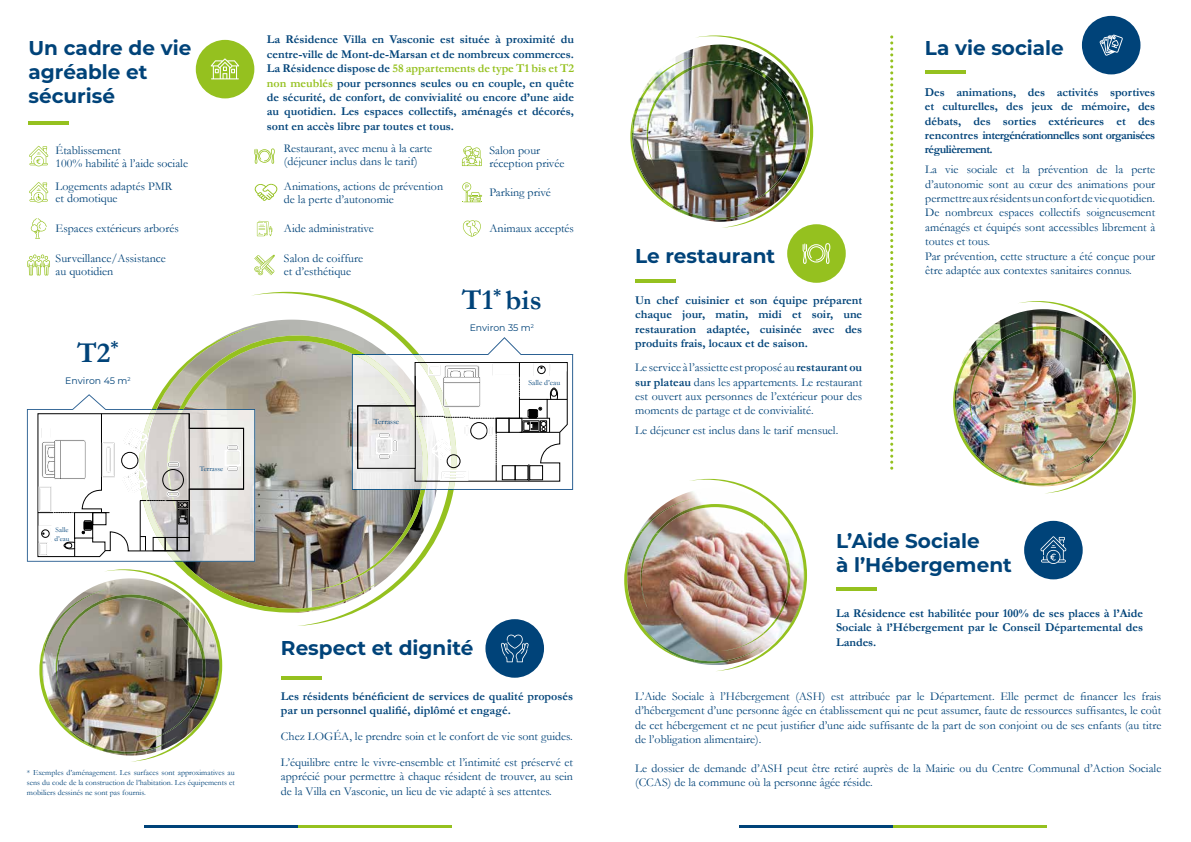
<style>
.page{position:relative;width:1191px;height:842px;background:#fff}
.page>*{position:absolute;margin:0;border:0;box-sizing:border-box;transform-origin:0 0}
.t1{font:700 28.9px "Garamond";color:#004379}
.t2{font:700 20px/24px "Montserrat";color:#004379}
.t3{font:12px/14.4px "Garamond";color:#004379}
.t4{font:700 12px/14.4px "Garamond";color:#004379;text-align:justify}
.t5{font:9.4px "Montserrat";color:#004379}
.t6{font:8px/9.6px "Garamond";color:#004379;text-align:justify}
.t7{font:7.8px "Garamond";color:#004379}
.t8{font:7.3px/8.8px "Garamond";color:#004379}
.s1{color:#95c11f}
.s2{font-weight:700}
</style>
<div class="page">
<hr style="left:144px;top:825px;width:154px;height:3px;background:#004379">
<hr style="left:298px;top:825px;width:154px;height:3px;background:#95c11f">
<hr style="left:739px;top:825px;width:154px;height:3px;background:#004379">
<hr style="left:893px;top:825px;width:154px;height:3px;background:#95c11f">
<svg style="left:251px;top:291px;width:203px;height:335px"></svg>
<svg style="left:222px;top:326px;width:158px;height:286px"></svg>
<img style="left:160px;top:328px;width:276px;height:263px">
<img style="left:244px;top:409px;width:11px;height:30px">
<img style="left:244px;top:439px;width:11px;height:123px">
<img style="left:352px;top:354px;width:1px;height:34px">
<img style="left:352px;top:388px;width:1px;height:102px">
<svg style="left:27px;top:394px;width:217px;height:168px"></svg>
<svg style="left:353px;top:337px;width:220px;height:153px"></svg>
<div style="left:196px;top:40px;width:58px;height:58px;background:#95c11f;border-radius:50%"></div>
<svg style="left:211px;top:58px;width:28px;height:21px"></svg>
<hr style="left:28px;top:121px;width:41px;height:4px;background:#95c11f">
<hr style="left:281px;top:676px;width:40px;height:3px;background:#95c11f">
<div style="left:485px;top:619px;width:59px;height:59px;background:#004379;border-radius:50%"></div>
<svg style="left:501px;top:634px;width:28px;height:28px"></svg>
<svg style="left:27px;top:254px;width:23px;height:21px"></svg>
<svg style="left:254px;top:148px;width:21px;height:16px"></svg>
<svg style="left:29px;top:182px;width:19px;height:21px"></svg>
<svg style="left:257px;top:221px;width:15px;height:15px"></svg>
<svg style="left:31px;top:218px;width:16px;height:21px"></svg>
<svg style="left:462px;top:146px;width:20px;height:20px"></svg>
<svg style="left:462px;top:182px;width:20px;height:21px"></svg>
<svg style="left:463px;top:220px;width:18px;height:17px"></svg>
<svg style="left:890px;top:35px;width:3px;height:435px"></svg>
<hr style="left:635px;top:279px;width:40px;height:4px;background:#95c11f">
<hr style="left:836px;top:587px;width:40px;height:3px;background:#95c11f">
<hr style="left:925px;top:70px;width:41px;height:4px;background:#95c11f">
<img style="left:624px;top:479px;width:183px;height:192px">
<img style="left:39px;top:569px;width:183px;height:193px">
<img style="left:56px;top:589px;width:53px;height:33px">
<img style="left:42px;top:622px;width:19px;height:99px">
<img style="left:60px;top:721px;width:84px;height:33px">
<img style="left:144px;top:741px;width:34px;height:11px">
<img style="left:71px;top:594px;width:108px;height:30px">
<img style="left:179px;top:612px;width:31px;height:100px">
<img style="left:52px;top:624px;width:22px;height:77px">
<img style="left:135px;top:712px;width:56px;height:29px">
<img style="left:953px;top:301px;width:183px;height:192px">
<img style="left:969px;top:321px;width:54px;height:33px">
<img style="left:954px;top:354px;width:18px;height:66px">
<img style="left:957px;top:420px;width:32px;height:48px">
<img style="left:988px;top:466px;width:69px;height:20px">
<img style="left:1057px;top:473px;width:34px;height:10px">
<img style="left:984px;top:326px;width:76px;height:30px">
<img style="left:1060px;top:328px;width:44px;height:28px">
<img style="left:966px;top:355px;width:21px;height:77px">
<img style="left:1099px;top:355px;width:23px;height:89px">
<img style="left:1049px;top:444px;width:55px;height:29px">
<img style="left:644px;top:48px;width:51px;height:103px">
<img style="left:688px;top:151px;width:7px;height:49px">
<img style="left:695px;top:35px;width:119px;height:193px">
<img style="left:630px;top:108px;width:58px;height:97px">
<img style="left:646px;top:55px;width:54px;height:33px">
<img style="left:632px;top:88px;width:34px;height:115px">
<img style="left:666px;top:200px;width:103px;height:20px">
<img style="left:661px;top:61px;width:120px;height:29px">
<img style="left:643px;top:90px;width:22px;height:77px">
<img style="left:769px;top:90px;width:31px;height:101px">
<img style="left:726px;top:189px;width:44px;height:19px">
<div style="left:787px;top:224px;width:58px;height:59px;background:#95c11f;border-radius:50%"></div>
<svg style="left:802px;top:243px;width:28px;height:21px"></svg>
<div style="left:1082px;top:16px;width:58px;height:58px;background:#004379;border-radius:50%"></div>
<svg style="left:1099px;top:35px;width:23px;height:21px"></svg>
<svg style="left:254px;top:255px;width:21px;height:20px"></svg>
<svg style="left:29px;top:146px;width:19px;height:20px"></svg>
<div style="left:1024px;top:521px;width:58px;height:58px;background:#004379;border-radius:50%"></div>
<svg style="left:1040px;top:536px;width:26px;height:28px"></svg>
<svg style="left:255px;top:183px;width:22px;height:18px"></svg>
<h2 class="t2" style="left:28px;top:35px;width:164px">Un cadre de vie agréable et sécurisé</h2>
<p class="t4" style="left:267px;top:32px;width:309px">La Résidence Villa en Vasconie est située à proximité du centre-ville de Mont-de-Marsan et de nombreux commerces.<br>La Résidence dispose de <span class="s1">58 appartements de type T1 bis et T2 non meublés</span> pour personnes seules ou en couple, en quête de sécurité, de confort, de convivialité ou encore d’une aide au quotidien. Les espaces collectifs, aménagés et décorés, sont en accès libre par toutes et tous.</p>
<p class="t3" style="left:56px;top:143px;width:134px;line-height:13px">Établissement<br>100% habilité à l’aide sociale</p>
<p class="t3" style="left:284px;top:141px;width:150px;line-height:13px">Restaurant, avec menu à la carte (déjeuner inclus dans le tarif)</p>
<p class="t3" style="left:284px;top:179px;width:161px;line-height:13px">Animations, actions de prévention de la perte d’autonomie</p>
<p class="t3" style="left:56px;top:180px;width:118px;line-height:12px">Logements adaptés PMR et domotique</p>
<p class="t3" style="left:56px;top:221px;width:125px">Espaces extérieurs arborés</p>
<p class="t3" style="left:284px;top:221px;width:91px">Aide administrative</p>
<p class="t3" style="left:56px;top:252px;width:112px;line-height:13px">Surveillance/Assistance au quotidien</p>
<h1 class="t1" style="left:77px;top:333px;width:43px">T2<sup>*</sup></h1>
<p class="t5" style="left:65px;top:374px;width:67px">Environ 45 m<sup>2</sup></p>
<p class="t8" style="left:200px;top:464px;width:25px">Terrasse</p>
<p class="t3" style="left:284px;top:252px;width:81px;line-height:13px">Salon de coiffure et d’esthétique</p>
<p class="t7" style="left:374px;top:417px;width:27px">Terrasse</p>
<p class="t3" style="left:489px;top:143px;width:77px;line-height:13px">Salon pour réception privée</p>
<p class="t3" style="left:489px;top:185px;width:63px">Parking privé</p>
<p class="t3" style="left:489px;top:221px;width:86px">Animaux acceptés</p>
<h1 class="t1" style="left:462px;top:280px;width:81px">T1<sup>*</sup> bis</h1>
<p class="t5" style="left:470px;top:321px;width:66px">Environ 35 m<sup>2</sup></p>
<p class="t7" style="left:528px;top:378px;width:33px">Salle d’eau</p>
<p class="t8" style="left:55px;top:525px;width:16px">Salle d’eau</p>
<p class="t6" style="left:27px;top:768px;width:209px">* Exemples d’aménagement. Les surfaces sont approximatives au sens du code de la construction de l’habitation. Les équipements et mobiliers dessinés ne sont pas fournis.</p>
<h2 class="t2" style="left:281px;top:635px;width:194px">Respect et dignité</h2>
<p class="t4" style="left:281px;top:689px;width:294px">Les résidents bénéficient de services de qualité proposés par un personnel qualifié, diplômé et engagé.</p>
<p class="t3" style="left:281px;top:723px;width:294px;line-height:25.7px">Chez LOGÉA, le prendre soin et le confort de vie sont guides.<br>L’équilibre entre le vivre-ensemble et l’intimité est préservé et</p>
<p class="t3" style="left:281px;top:769px;width:294px">apprécié pour permettre à chaque résident de trouver, au sein de la Villa en Vasconie, un lieu de vie adapté à ses attentes.</p>
<h2 class="t2" style="left:925px;top:35px;width:141px">La vie sociale</h2>
<h2 class="t2" style="left:635px;top:243px;width:142px">Le restaurant</h2>
<p class="t4" style="left:635px;top:293px;width:229px">Un chef cuisinier et son équipe préparent chaque jour, matin, midi et soir, une restauration adaptée, cuisinée avec des produits frais, locaux et de saison.</p>
<p class="t3" style="left:635px;top:360px;width:228px;text-align:justify">Le service à l’assiette est proposé au <span class="s2">restaurant ou sur plateau</span> dans les appartements. Le restaurant est ouvert aux personnes de l’extérieur pour des moments de partage et de convivialité.</p>
<p class="t3" style="left:635px;top:423px;width:205px">Le déjeuner est inclus dans le tarif mensuel.</p>
<p class="t4" style="left:925px;top:85px;width:232px">Des animations, des activités sportives et culturelles, des jeux de mémoire, des débats, des sorties extérieures et des rencontres intergénérationnelles sont organisées régulièrement.</p>
<p class="t3" style="left:925px;top:162px;width:231px">La vie sociale et la prévention de la perte d’autonomie sont au cœur des animations pour permettre aux résidents un confort de vie quotidien.<br>De nombreux espaces collectifs soigneusement aménagés et équipés sont accessibles librement à toutes et tous.<br>Par prévention, cette structure a été conçue pour être adaptée aux contextes sanitaires connus.</p>
<h2 class="t2" style="left:836px;top:528px;width:177px">L’Aide Sociale<br>à l’Hébergement</h2>
<p class="t4" style="left:836px;top:606px;width:309px">La Résidence est habilitée pour 100% de ses places à l’Aide Sociale à l’Hébergement par le Conseil Départemental des Landes.</p>
<p class="t3" style="left:635px;top:689px;width:527px;text-align:justify">L’Aide Sociale à l’Hébergement (ASH) est attribuée par le Département. Elle permet de financer les frais d’hébergement d’une personne âgée en établissement qui ne peut assumer, faute de ressources suffisantes, le coût de cet hébergement et ne peut justifier d’une aide suffisante de la part de son conjoint ou de ses enfants (au titre de l’obligation alimentaire).</p>
<p class="t3" style="left:635px;top:761px;width:527px">Le dossier de demande d’ASH peut être retiré auprès de la Mairie ou du Centre Communal d’Action Sociale (CCAS) de la commune où la personne âgée réside.</p>
</div>
